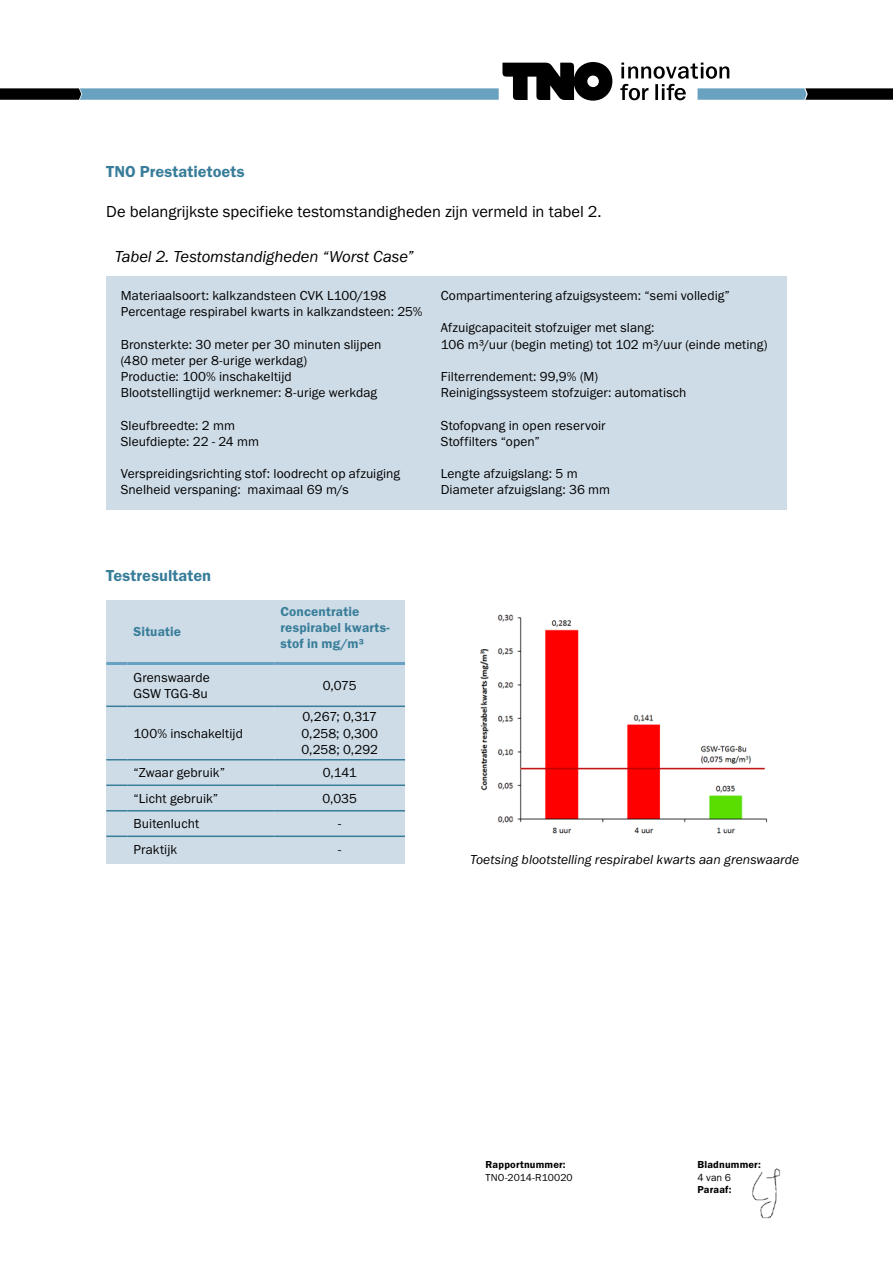
<style>
.page{position:relative;width:893px;height:1263px;background:#fff}
.page>*{position:absolute;margin:0;border:0;box-sizing:border-box;transform-origin:0 0}
.t1{font:16.5px "Franklin Goth EF";letter-spacing:-.005em;color:#000}
.t2{font:italic 16.5px "Franklin Goth EF";letter-spacing:-.005em;color:#000}
.t3{font:600 16.5px "Franklin Goth EF";letter-spacing:.005em;color:#387d99}
.t4{font:13.5px/16.2px "Franklin Goth EF";letter-spacing:.005em;color:#000}
.t5{font:italic 13.5px "Franklin Goth EF";letter-spacing:.005em;color:#000}
.t6{font:600 13.5px/16.2px "Franklin Goth EF";letter-spacing:.01em;color:#387d99}
.t7{font:600 10.5px "Franklin Goth EF";letter-spacing:.015em;color:#000}
.t8{font:10.5px "Franklin Goth EF";letter-spacing:.01em;color:#000}
</style>
<div class="page">
<img style="left:752px;top:1168px;width:29px;height:51px">
<div style="left:106px;top:276px;width:681px;height:234px;background:#cedce7"></div>
<div style="left:106px;top:600px;width:299px;height:264px;background:#cedce7"></div>
<hr style="left:106px;top:705px;width:22px;height:2px;background:#387d99">
<hr style="left:128px;top:705px;width:146px;height:2px;background:#387d99">
<hr style="left:274px;top:705px;width:131px;height:2px;background:#387d99">
<svg style="left:106px;top:759px;width:22px;height:1px"></svg>
<hr style="left:128px;top:759px;width:146px;height:1px;background:#387d99">
<hr style="left:274px;top:759px;width:131px;height:1px;background:#387d99">
<hr style="left:106px;top:784px;width:22px;height:2px;background:#387d99">
<hr style="left:128px;top:784px;width:146px;height:2px;background:#387d99">
<hr style="left:274px;top:784px;width:131px;height:2px;background:#387d99">
<svg style="left:106px;top:810px;width:22px;height:1px"></svg>
<hr style="left:128px;top:810px;width:146px;height:1px;background:#387d99">
<hr style="left:274px;top:810px;width:131px;height:1px;background:#387d99">
<hr style="left:106px;top:662px;width:22px;height:3px;background:#69a1c0">
<hr style="left:128px;top:662px;width:146px;height:3px;background:#69a1c0">
<hr style="left:274px;top:662px;width:131px;height:3px;background:#69a1c0">
<hr style="left:106px;top:835px;width:22px;height:2px;background:#387d99">
<hr style="left:128px;top:835px;width:146px;height:2px;background:#387d99">
<hr style="left:274px;top:835px;width:131px;height:2px;background:#387d99">
<img style="left:480px;top:614px;width:288px;height:220px">
<svg style="left:0;top:62px;width:893px;height:39px"></svg>
<p class="t3" style="left:106px;top:162px;width:140px">TNO Prestatietoets</p>
<p class="t1" style="left:106px;top:202px;width:497px">De belangrijkste specifieke testomstandigheden zijn vermeld in tabel 2.</p>
<p class="t2" style="left:115px;top:248px;width:300px">Tabel 2. Testomstandigheden “Worst Case”</p>
<p class="t4" style="left:121px;top:288px;width:303px">Materiaalsoort: kalkzandsteen CVK L100/198<br>Percentage respirabel kwarts in kalkzandsteen: 25%</p>
<p class="t4" style="left:121px;top:336px;width:262px">Bronsterkte: 30 meter per 30 minuten slijpen (480 meter per 8-urige werkdag)<br>Productie: 100% inschakeltijd Blootstellingtijd werknemer: 8-urige werkdag</p>
<p class="t4" style="left:121px;top:417px;width:140px">Sleufbreedte: 2 mm<br>Sleufdiepte: 22 - 24 mm</p>
<p class="t4" style="left:121px;top:466px;width:281px">Verspreidingsrichting stof: loodrecht op afzuiging<br>Snelheid verspaning: maximaal 69 m/s</p>
<p class="t4" style="left:441px;top:288px;width:291px">Compartimentering afzuigsysteem: “semi volledig”</p>
<p class="t4" style="left:441px;top:320px;width:328px">Afzuigcapaciteit stofzuiger met slang:<br>106 m³/uur (begin meting) tot 102 m³/uur (einde meting)</p>
<p class="t4" style="left:441px;top:369px;width:247px">Filterrendement: 99,9% (M)<br>Reinigingssysteem stofzuiger: automatisch</p>
<p class="t4" style="left:441px;top:417px;width:166px">Stofopvang in open reservoir<br>Stoffilters “open”</p>
<p class="t4" style="left:441px;top:466px;width:171px">Lengte afzuigslang: 5 m<br>Diameter afzuigslang: 36 mm</p>
<p class="t3" style="left:106px;top:566px;width:106px">Testresultaten</p>
<p class="t6" style="left:134px;top:624px;width:49px">Situatie</p>
<p class="t6" style="left:280px;top:603px;width:111px">Concentratie respirabel kwarts&shy;stof in mg/m³</p>
<p class="t4" style="left:134px;top:669px;width:78px">Grenswaarde<br>GSW TGG-8u</p>
<p class="t4" style="left:323px;top:677px;width:35px">0,075</p>
<p class="t4" style="left:134px;top:725px;width:111px">100% inschakeltijd</p>
<p class="t4" style="left:301px;top:709px;width:78px;text-align:justify">0,267; 0,317<br>0,258; 0,300<br>0,258; 0,292</p>
<p class="t4" style="left:134px;top:765px;width:93px">“Zwaar gebruik”</p>
<p class="t4" style="left:323px;top:765px;width:35px">0,141</p>
<p class="t4" style="left:134px;top:790px;width:86px">“Licht gebruik”</p>
<p class="t4" style="left:322px;top:790px;width:36px">0,035</p>
<p class="t4" style="left:134px;top:816px;width:67px">Buitenlucht</p>
<p class="t4" style="left:338px;top:816px;width:4px">-</p>
<p class="t4" style="left:134px;top:841px;width:45px">Praktijk</p>
<p class="t4" style="left:338px;top:841px;width:4px">-</p>
<p class="t5" style="left:470px;top:852px;width:330px">Toetsing blootstelling respirabel kwarts aan grenswaarde</p>
<p class="t7" style="left:486px;top:1158px;width:82px">Rapportnummer:</p>
<p class="t8" style="left:486px;top:1171px;width:89px">TNO-2014-R10020</p>
<p class="t7" style="left:697px;top:1158px;width:65px">Bladnummer:</p>
<p class="t8" style="left:697px;top:1171px;width:35px">4 van 6</p>
<p class="t7" style="left:697px;top:1184px;width:36px">Paraaf:</p>
</div>
